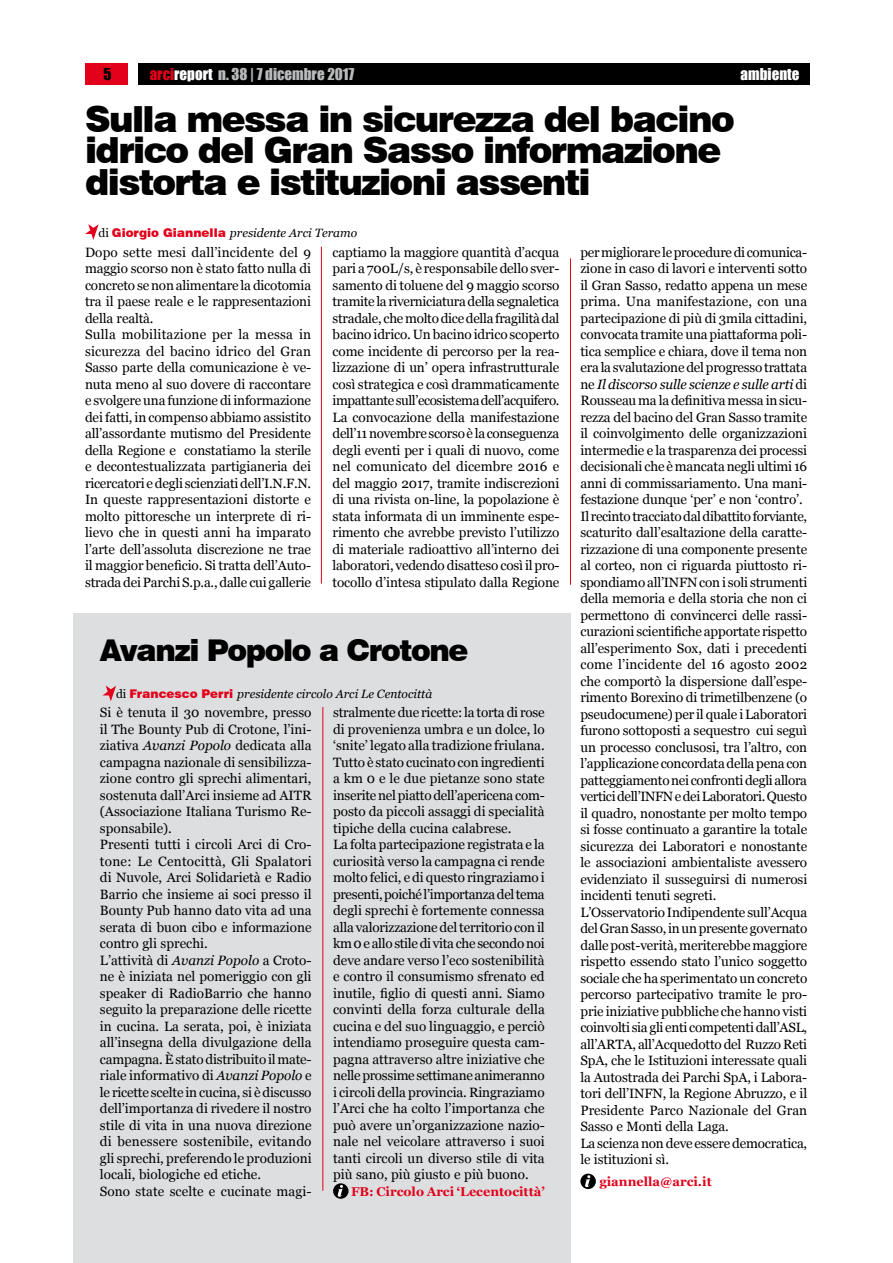
<style>
.page{position:relative;width:893px;height:1263px;background:#fff}
.page>*{position:absolute;margin:0;border:0;box-sizing:border-box;transform-origin:0 0}
.t1{font:900 36px/31.5px "Swiss 721 BT";letter-spacing:-.045em;color:#000}
.t2{font:900 30px "Swiss 721 BT";letter-spacing:-.045em;color:#000}
.t3{font:15px "Impact";color:#b9bbbc}
.t4{font:15px "Impact";color:#fff}
.t5{font:15px "Impact";color:#000}
.t6{font:13.5px/16.5px "Georgia";letter-spacing:-.01em;color:#000}
.t7{font:700 12.75px "Georgia";color:#e2001a}
.t8{font:italic 12px "Georgia";color:#000}
.s1{color:#e2001a}
.s2{color:#fff}
.s3{font-style:normal}
.s4{font-family:"Swiss 721 BT";font-weight:900;font-style:normal;color:#e2001a}
.s5{font-style:italic}
</style>
<div class="page">
<div style="left:85px;top:64px;width:43px;height:21px;background:#e2001a"></div>
<div style="left:138px;top:64px;width:672px;height:21px;background:#000"></div>
<div style="left:73px;top:613px;width:498px;height:650px;background:#dddedf"></div>
<svg style="left:580px;top:1174px;width:16px;height:15px"></svg>
<svg style="left:585px;top:1175px;width:5px;height:12px"></svg>
<hr style="left:321px;top:247px;width:1px;height:337px;background:#e2001a">
<hr style="left:570px;top:258px;width:1px;height:327px;background:#e2001a">
<svg style="left:85px;top:224px;width:14px;height:16px"></svg>
<svg style="left:333px;top:1183px;width:15px;height:16px"></svg>
<svg style="left:338px;top:1185px;width:5px;height:12px"></svg>
<hr style="left:322px;top:707px;width:1px;height:484px;background:#e2001a">
<svg style="left:103px;top:685px;width:13px;height:16px"></svg>
<p class="t5" style="left:103px;top:62px;width:10px">5</p>
<p class="t3" style="left:150px;top:62px;width:206px"><span class="s1">arci</span><span class="s2">report</span> n. 38 | 7 dicembre 2017</p>
<p class="t4" style="left:741px;top:62px;width:60px">ambiente</p>
<h1 class="t1" style="left:85px;top:103px;width:651px">Sulla messa in sicurezza del bacino idrico del Gran Sasso informazione distorta e istituzioni assenti</h1>
<p class="t8" style="left:99px;top:225px;width:260px"><span class="s3">di</span> <span class="s4">Giorgio Giannella</span> presidente Arci Teramo</p>
<p class="t6" style="left:85px;top:244px;width:228px">Dopo sette mesi dall’incidente del 9 maggio scorso non è stato fatto nulla di concreto se non alimentare la dicotomia tra il paese reale e le rappresentazioni della realtà.<br>Sulla mobilitazione per la messa in sicurezza del bacino idrico del Gran Sasso parte della comunicazione è ve&shy;nuta meno al suo dovere di raccontare e svolgere una funzione di informazione dei fatti, in compenso abbiamo assistito all’assordante mutismo del Presidente della Regione e constatiamo la sterile e decontestualizzata partigianeria dei ricercatori e degli scienziati dell’I.N.F.N.<br>In queste rappresentazioni distorte e molto pittoresche un interprete di ri&shy;lievo che in questi anni ha imparato l’arte dell’assoluta discrezione ne trae il maggior beneficio. Si tratta dell’Auto&shy;strada dei Parchi S.p.a., dalle cui gallerie</p>
<p class="t6" style="left:333px;top:244px;width:228px;text-align:justify">captiamo la maggiore quantità d’acqua pari a 700L/s, è responsabile dello sver&shy;samento di toluene del 9 maggio scorso tramite la riverniciatura della segnaletica stradale, che molto dice della fragilità dal bacino idrico. Un bacino idrico scoperto come incidente di percorso per la rea&shy;lizzazione di un’ opera infrastrutturale così strategica e così drammaticamente impattante sull’ecosistema dell’acquifero.<br>La convocazione della manifestazione dell’11 novembre scorso è la conseguenza degli eventi per i quali di nuovo, come nel comunicato del dicembre 2016 e del maggio 2017, tramite indiscrezioni di una rivista on-line, la popolazione è stata informata di un imminente espe&shy;rimento che avrebbe previsto l’utilizzo di materiale radioattivo all’interno dei laboratori, vedendo disatteso così il pro&shy;tocollo d’intesa stipulato dalla Regione</p>
<p class="t6" style="left:580px;top:244px;width:228px">per migliorare le procedure di comunica&shy;zione in caso di lavori e interventi sotto il Gran Sasso, redatto appena un mese prima. Una manifestazione, con una partecipazione di più di 3mila cittadini, convocata tramite una piattaforma poli&shy;tica semplice e chiara, dove il tema non era la svalutazione del progresso trattata ne <span class="s5">Il discorso sulle scienze e sulle arti</span> di Rousseau ma la definitiva messa in sicu&shy;rezza del bacino del Gran Sasso tramite il coinvolgimento delle organizzazioni intermedie e la trasparenza dei processi decisionali che è mancata negli ultimi 16 anni di commissariamento. Una mani&shy;festazione dunque ‘per’ e non ‘contro’.<br>Il recinto tracciato dal dibattito forviante, scaturito dall’esaltazione della caratte&shy;rizzazione di una componente presente al corteo, non ci riguarda piuttosto ri&shy;spondiamo all’INFN con i soli strumenti della memoria e della storia che non ci permettono di convincerci delle rassi&shy;curazioni scientifiche apportate rispetto all’esperimento Sox, dati i precedenti come l’incidente del 16 agosto 2002 che comportò la dispersione dall’espe&shy;rimento Borexino di trimetilbenzene (o pseudocumene) per il quale i Laboratori furono sottoposti a sequestro cui seguì un processo conclusosi, tra l’altro, con l’applicazione concordata della pena con patteggiamento nei confronti degli allora vertici dell’INFN e dei Laboratori. Questo il quadro, nonostante per molto tempo si fosse continuato a garantire la totale sicurezza dei Laboratori e nonostante le associazioni ambientaliste avessero evidenziato il susseguirsi di numerosi incidenti tenuti segreti.<br>L’Osservatorio Indipendente sull’Acqua del Gran Sasso, in un presente governato dalle post-verità, meriterebbe maggiore rispetto essendo stato l’unico soggetto sociale che ha sperimentato un concreto percorso partecipativo tramite le pro&shy;prie iniziative pubbliche che hanno visti coinvolti sia gli enti competenti dall’ASL, all’ARTA, all’Acquedotto del Ruzzo Reti SpA, che le Istituzioni interessate quali la Autostrada dei Parchi SpA, i Labora&shy;tori dell’INFN, la Regione Abruzzo, e il Presidente Parco Nazionale del Gran Sasso e Monti della Laga.<br>La scienza non deve essere democratica, le istituzioni sì.</p>
<p class="t7" style="left:599px;top:1173px;width:114px">giannella@arci.it</p>
<h2 class="t2" style="left:100px;top:632px;width:370px">Avanzi Popolo a Crotone</h2>
<p class="t6" style="left:100px;top:704px;width:213px">Si è tenuta il 30 novembre, presso il The Bounty Pub di Crotone, l’ini&shy;ziativa <span class="s5">Avanzi Popolo</span> dedicata alla campagna nazionale di sensibilizza&shy;zione contro gli sprechi alimentari, sostenuta dall’Arci insieme ad AITR (Associazione Italiana Turismo Re&shy;sponsabile).<br>Presenti tutti i circoli Arci di Cro&shy;tone: Le Centocittà, Gli Spalatori di Nuvole, Arci Solidarietà e Radio Barrio che insieme ai soci presso il Bounty Pub hanno dato vita ad una serata di buon cibo e informazione contro gli sprechi.<br>L’attività di <span class="s5">Avanzi Popolo</span> a Croto&shy;ne è iniziata nel pomeriggio con gli speaker di RadioBarrio che hanno seguito la preparazione delle ricette in cucina. La serata, poi, è iniziata all’insegna della divulgazione della campagna. È stato distribuito il mate&shy;riale informativo di <span class="s5">Avanzi Popolo</span> e le ricette scelte in cucina, si è discusso dell’importanza di rivedere il nostro stile di vita in una nuova direzione di benessere sostenibile, evitando gli sprechi, preferendo le produzioni locali, biologiche ed etiche.<br>Sono state scelte e cucinate magi-</p>
<p class="t6" style="left:333px;top:704px;width:213px">stralmente due ricette: la torta di rose di provenienza umbra e un dolce, lo ‘snite’ legato alla tradizione friulana.<br>Tutto è stato cucinato con ingredienti a km 0 e le due pietanze sono state inserite nel piatto dell’apericena com&shy;posto da piccoli assaggi di specialità tipiche della cucina calabrese.<br>La folta partecipazione registrata e la curiosità verso la campagna ci rende molto felici, e di questo ringraziamo i presenti, poiché l’importanza del tema degli sprechi è fortemente connessa alla valorizzazione del territorio con il km 0 e allo stile di vita che secondo noi deve andare verso l’eco sostenibilità e contro il consumismo sfrenato ed inutile, figlio di questi anni. Siamo convinti della forza culturale della cucina e del suo linguaggio, e perciò intendiamo proseguire questa cam&shy;pagna attraverso altre iniziative che nelle prossime settimane animeranno i circoli della provincia. Ringraziamo l’Arci che ha colto l’importanza che può avere un’organizzazione nazio&shy;nale nel veicolare attraverso i suoi tanti circoli un diverso stile di vita più sano, più giusto e più buono.</p>
<p class="t8" style="left:116px;top:687px;width:318px"><span class="s3">di</span> <span class="s4">Francesco Perri</span> presidente circolo Arci Le Centocittà</p>
<p class="t7" style="left:351px;top:1183px;width:195px">FB: Circolo Arci ‘Lecentocittà’</p>
</div>
